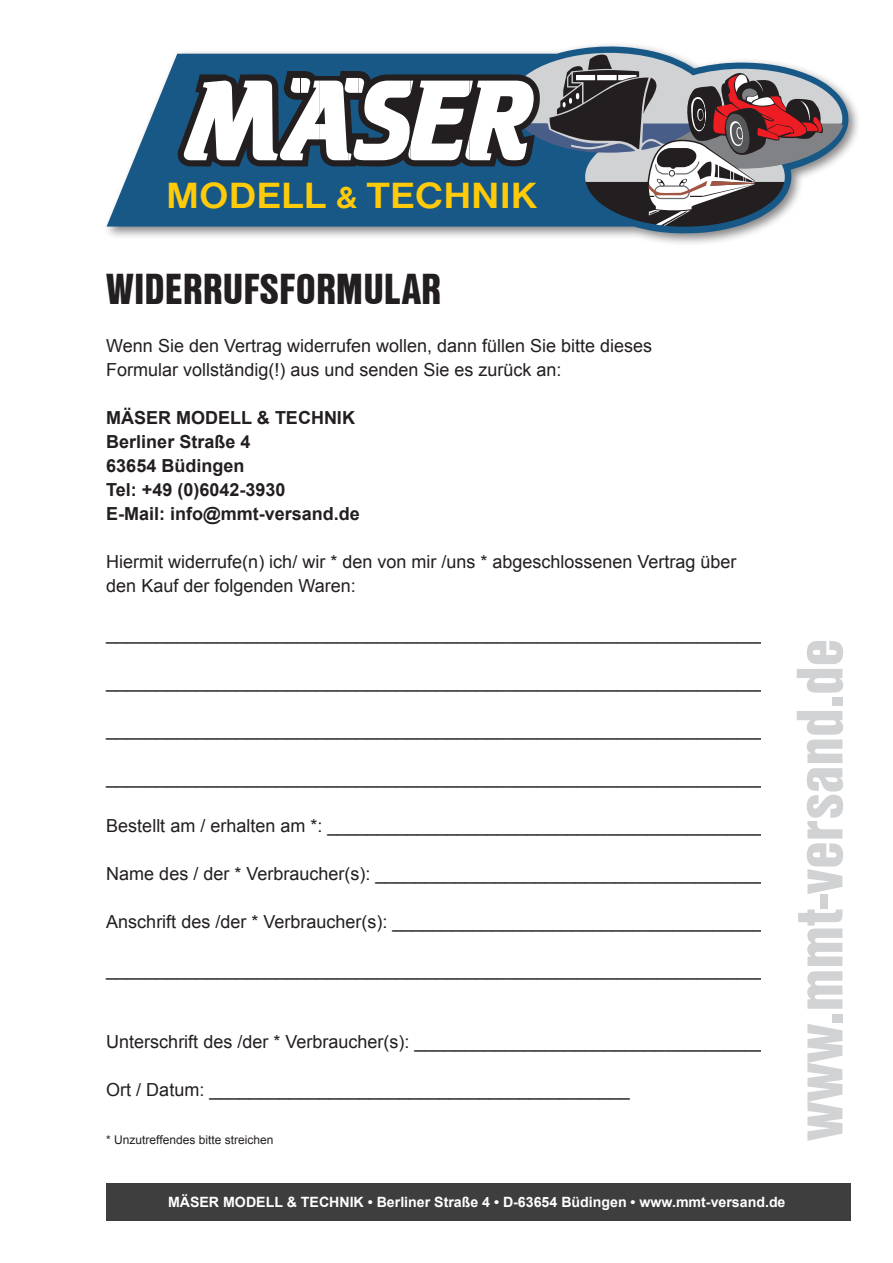
<style>
.page{position:relative;width:893px;height:1263px;background:#fff}
.page>*{position:absolute;margin:0;border:0;box-sizing:border-box;transform-origin:0 0}
.t1{font:68.55px "Nimbus Sans Becker D Bla Con";color:#d1d2d4;scale:1.05 1}
.t2{font:45px "Nimbus Sans Becker D Bla Con";color:#231f20}
.t3{font:700 37.65px "Nimbus San D";color:#feca0a;scale:1.09 1}
.t4{font:18px/24px "Arial";color:#231f20}
.t5{font:700 18px/24px "Arial";color:#231f20}
.t6{font:700 14.1px "Arial";color:#fff}
.t7{font:12px "Arial";color:#231f20}
.s1{font-size:31.05px}
</style>
<div class="page">
<div style="left:106px;top:1183px;width:744px;height:37px;background:#3e3e3f"></div>
<div style="left:103px;top:41px;width:759px;height:206px;background:#231f20;opacity:.55"></div>
<svg style="left:107px;top:46px;width:741px;height:188px"></svg>
<svg style="left:177px;top:53px;width:666px;height:174px"></svg>
<h3 class="t3" style="left:166px;top:174px;width:342px">MODELL <span class="s1">&amp;</span> TECHNIK</h3>
<h2 class="t2" style="left:106px;top:263px;width:336px">WIDERRUFSFORMULAR</h2>
<p class="t4" style="left:106px;top:334px;width:547px">Wenn Sie den Vertrag widerrufen wollen, dann füllen Sie bitte dieses<br>Formular vollständig(!) aus und senden Sie es zurück an:</p>
<p class="t5" style="left:106px;top:406px;width:255px">MÄSER MODELL &amp; TECHNIK<br>Berliner Straße 4<br>63654 Büdingen<br>Tel: +49 (0)6042-3930<br>E-Mail: info@mmt-versand.de</p>
<p class="t4" style="left:106px;top:550px;width:632px">Hiermit widerrufe(n) ich/ wir * den von mir /uns * abgeschlossenen Vertrag über den Kauf der folgenden Waren:</p>
<p class="t4" style="left:106px;top:622px;width:662px">__________________________________________________________________</p>
<p class="t4" style="left:106px;top:670px;width:662px">__________________________________________________________________</p>
<p class="t4" style="left:106px;top:718px;width:662px">__________________________________________________________________</p>
<p class="t4" style="left:106px;top:766px;width:662px">__________________________________________________________________</p>
<p class="t4" style="left:106px;top:814px;width:663px">Bestellt am / erhalten am *: ____________________________________________</p>
<p class="t4" style="left:106px;top:862px;width:661px">Name des / der * Verbraucher(s): _______________________________________</p>
<p class="t4" style="left:106px;top:910px;width:658px">Anschrift des /der * Verbraucher(s): _____________________________________</p>
<p class="t4" style="left:106px;top:958px;width:662px">__________________________________________________________________</p>
<p class="t4" style="left:106px;top:1030px;width:670px">Unterschrift des /der * Verbraucher(s): ____________________________________</p>
<p class="t4" style="left:106px;top:1078px;width:525px">Ort / Datum: __________________________________________</p>
<p class="t7" style="left:106px;top:1132px;width:169px">* Unzutreffendes bitte streichen</p>
<h1 class="t1" style="left:781px;top:1141px;width:480px;rotate:-90deg">www.mmt-versand.de</h1>
<p class="t6" style="left:168px;top:1193px;width:619px">MÄSER MODELL &amp; TECHNIK • Berliner Straße 4 • D-63654 Büdingen • www.mmt-versand.de</p>
</div>
